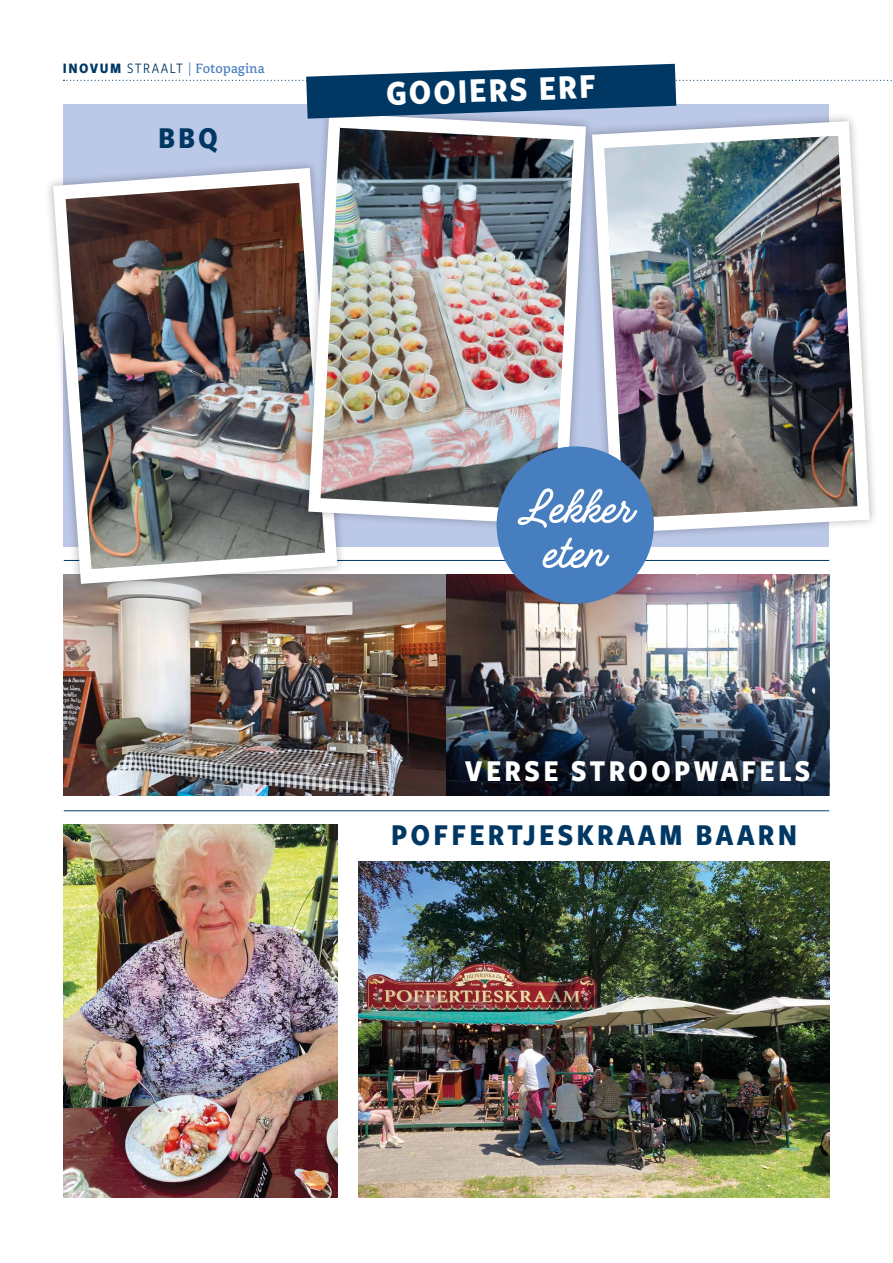
<style>
.page{position:relative;width:893px;height:1263px;background:#fff}
.page>*{position:absolute;margin:0;border:0;box-sizing:border-box;transform-origin:0 0}
.t1{font:55.5px/45px "Handelson Three";color:#fff;text-align:center}
.t2{font:700 36px "Freight Sans Cnd Pro";color:#fff}
.t3{font:700 31.5px "Freight Sans Cnd Pro";letter-spacing:.1em;color:#003863}
.t4{font:700 31.5px "Freight Sans Cnd Pro";letter-spacing:.1em;color:#fff}
.t5{font:15px "Avance Pro";color:#477ec0}
.s1{font-family:"Freight Sans Cnd Pro";font-weight:700;color:#003863}
.s2{font-family:"Freight Sans Cnd Pro";color:#003863}
.s3{font-family:"Freight Sans Cnd Pro"}
</style>
<div class="page">
<img style="left:64px;top:825px;width:274px;height:372px">
<div style="left:64px;top:104px;width:765px;height:442px;background:#bcc8e8"></div>
<img style="left:359px;top:861px;width:470px;height:336px">
<hr style="left:64px;top:810px;width:765px;height:1px;background:#003863">
<hr style="left:64px;top:560px;width:765px;height:1px;background:#003863">
<div style="left:583px;top:112px;width:295px;height:430px;background:#000;opacity:.3"></div>
<svg style="left:595px;top:121px;width:275px;height:412px;fill:#fff"></svg>
<img style="left:604px;top:136px;width:253px;height:382px">
<img style="left:64px;top:574px;width:382px;height:222px">
<img style="left:446px;top:574px;width:383px;height:104px">
<div style="left:44px;top:159px;width:303px;height:434px;background:#000;opacity:.3"></div>
<svg style="left:53px;top:168px;width:285px;height:416px"></svg>
<img style="left:66px;top:183px;width:259px;height:386px">
<div style="left:299px;top:104px;width:296px;height:430px;background:#000;opacity:.3"></div>
<svg style="left:308px;top:119px;width:278px;height:406px"></svg>
<img style="left:321px;top:128px;width:253px;height:382px">
<div style="left:497px;top:446px;width:157px;height:158px;background:#477ec0;border-radius:50%"></div>
<img style="left:446px;top:678px;width:383px;height:118px">
<svg style="left:63px;top:64px;width:829px;height:55px"></svg>
<p class="t5" style="left:63px;top:61px;width:203px"><span class="s1">INOVUM</span> <span class="s2">STRAALT</span> <span class="s3">|</span> Fotopagina</p>
<h3 class="t3" style="left:158px;top:116px;width:61px">BBQ</h3>
<h2 class="t2" style="left:385px;top:69px;width:211px;rotate:-2deg">GOOIERS ERF</h2>
<h1 class="t1" style="left:514px;top:487px;width:120px">Lekker eten</h1>
<h3 class="t4" style="left:465px;top:749px;width:347px">VERSE STROOPWAFELS</h3>
<h3 class="t3" style="left:391px;top:813px;width:408px">POFFERTJESKRAAM BAARN</h3>
</div>
